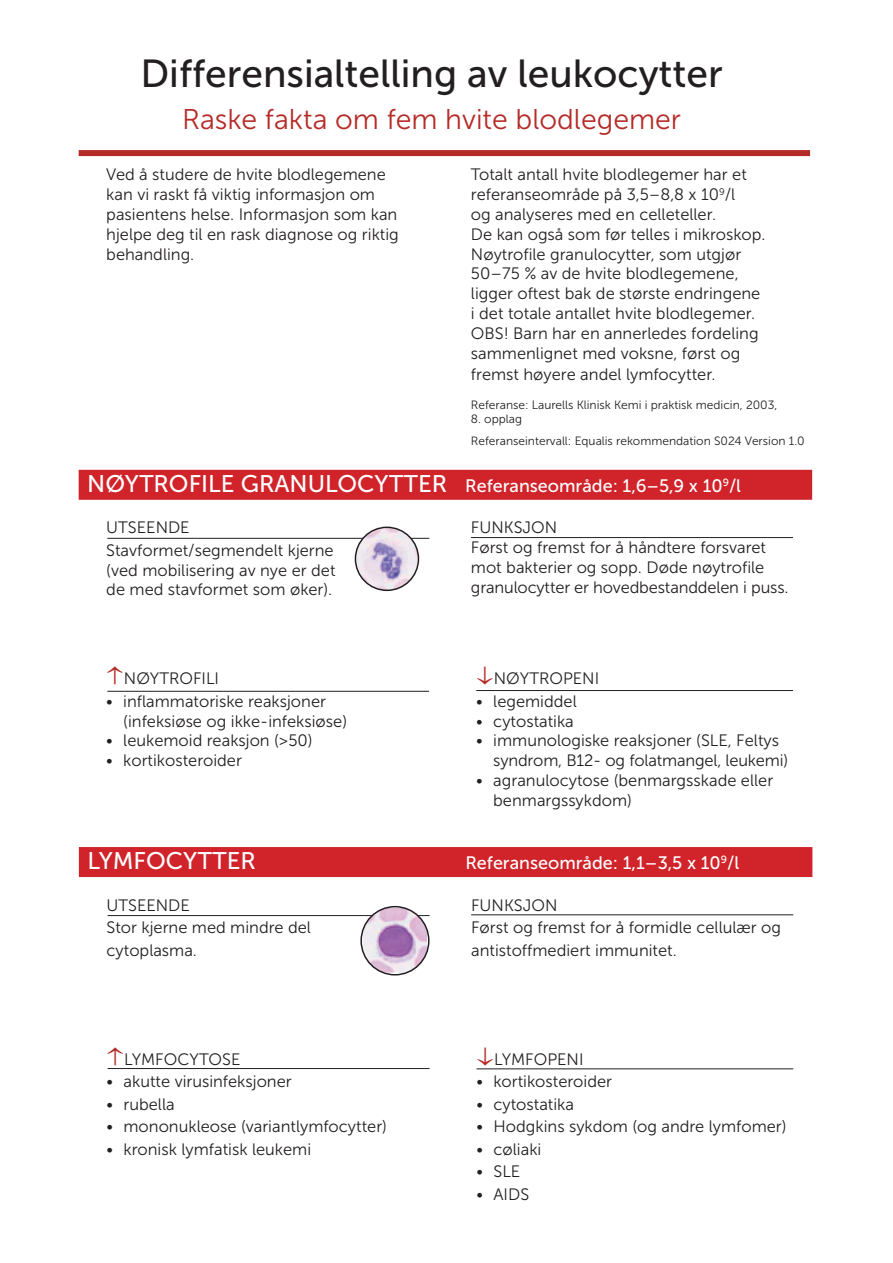
<style>
.page{position:relative;width:893px;height:1263px;background:#fff}
.page>*{position:absolute;margin:0;border:0;box-sizing:border-box;transform-origin:0 0}
.t1{font:39px "Museo Sans 500";color:#231f20}
.t2{font:28.5px "Museo Sans 300";color:#b52b27}
.t3{font:24px "Museo Sans 500";color:#fff}
.t4{font:18px "Museo Sans 500";color:#fff}
.t5{font:16.5px/19.8px "Museo Sans 300";color:#231f20}
.t6{font:12px "Museo Sans 300";color:#231f20}
.s1{font-size:24px}
.s2{color:#b52b27}
</style>
<div class="page">
<div style="left:79px;top:150px;width:731px;height:6px;background:#b52b27"></div>
<div style="left:79px;top:470px;width:733px;height:30px;background:#d1232a"></div>
<hr style="left:107px;top:538px;width:322px;height:1px;background:#231f20">
<hr style="left:107px;top:691px;width:322px;height:1px;background:#231f20">
<hr style="left:471px;top:537px;width:322px;height:1px;background:#231f20">
<hr style="left:476px;top:690px;width:317px;height:1px;background:#231f20">
<div style="left:79px;top:847px;width:733px;height:30px;background:#d1232a"></div>
<hr style="left:108px;top:915px;width:322px;height:1px;background:#231f20">
<hr style="left:108px;top:1068px;width:322px;height:1px;background:#231f20">
<hr style="left:471px;top:914px;width:322px;height:1px;background:#231f20">
<hr style="left:476px;top:1068px;width:317px;height:1px;background:#231f20">
<img style="left:355px;top:527px;width:63px;height:63px;border-radius:32px">
<div style="left:355px;top:527px;width:64px;height:64px;border:2px solid #231f20;border-radius:50%"></div>
<img style="left:363px;top:908px;width:64px;height:64px">
<div style="left:360px;top:906px;width:70px;height:69px;border:2px solid #231f20;border-radius:50%"></div>
<p class="t1" style="left:140px;top:52px;width:584px">Differensialtelling av leukocytter</p>
<p class="t2" style="left:182px;top:104px;width:500px">Raske fakta om fem hvite blodlegemer</p>
<p class="t5" style="left:106px;top:165px;width:294px">Ved å studere de hvite blodlegemene kan vi raskt få viktig informasjon om pasientens helse. Informasjon som kan hjelpe deg til en rask diagnose og riktig behandling.</p>
<p class="t5" style="left:471px;top:165px;width:296px">Totalt antall hvite blodlegemer har et referanseområde på 3,5–8,8 x 10<sup>9</sup>/l<br>og analyseres med en celleteller.<br>De kan også som før telles i mikroskop.</p>
<p class="t5" style="left:471px;top:244px;width:291px">Nøytrofile granulocytter, som utgjør 50–75 % av de hvite blodlegemene, ligger oftest bak de største endringene i det totale antallet hvite blodlegemer.</p>
<p class="t5" style="left:471px;top:323px;width:289px">OBS! Barn har en annerledes fordeling sammenlignet med voksne, først og</p>
<p class="t5" style="left:471px;top:365px;width:246px">fremst høyere andel lymfocytter.</p>
<p class="t6" style="left:471px;top:398px;width:308px">Referanse: Laurells Klinisk Kemi i praktisk medicin, 2003,</p>
<p class="t6" style="left:471px;top:413px;width:53px">8. opplag</p>
<p class="t6" style="left:471px;top:434px;width:335px">Referanseintervall: Equalis rekommendation S024 Version 1.0</p>
<p class="t4" style="left:87px;top:476px;width:655px"><span class="s1">NØYTROFILE GRANULOCYTTER</span> Referanseområde: 1,6–5,9 x 10<sup>9</sup>/l</p>
<p class="t5" style="left:106px;top:518px;width:85px">UTSEENDE</p>
<p class="t5" style="left:106px;top:540px;width:231px;text-align:justify">Stavformet/segmendelt kjerne (ved mobilisering av nye er det de med stavformet som øker).</p>
<p class="t5" style="left:471px;top:518px;width:88px">FUNKSJON</p>
<p class="t5" style="left:471px;top:538px;width:319px">Først og fremst for å håndtere forsvaret mot bakterier og sopp. Døde nøytrofile granulocytter er hovedbestanddelen i puss.</p>
<p class="t5" style="left:106px;top:669px;width:114px"><span class="s2">↑</span>NØYTROFILI</p>
<p class="t5" style="left:123px;top:691px;width:225px;text-indent:-17px">• inflammatoriske reaksjoner (infeksiøse og ikke-infeksiøse)</p>
<p class="t5" style="left:106px;top:731px;width:208px">• leukemoid reaksjon (&gt;50)</p>
<p class="t5" style="left:106px;top:751px;width:137px">• kortikosteroider</p>
<p class="t5" style="left:476px;top:669px;width:124px"><span class="s2">↓</span>NØYTROPENI</p>
<p class="t5" style="left:476px;top:691px;width:102px">• legemiddel</p>
<p class="t5" style="left:476px;top:711px;width:99px">• cytostatika</p>
<p class="t5" style="left:493px;top:731px;width:297px;text-indent:-17px">• immunologiske reaksjoner (SLE, Feltys syndrom, B12- og folatmangel, leukemi)</p>
<p class="t5" style="left:493px;top:771px;width:281px;text-indent:-17px">• agranulocytose (benmargsskade eller benmargssykdom)</p>
<p class="t3" style="left:87px;top:848px;width:170px">LYMFOCYTTER</p>
<p class="t4" style="left:465px;top:853px;width:275px">Referanseområde: 1,1–3,5 x 10<sup>9</sup>/l</p>
<p class="t5" style="left:107px;top:895px;width:85px">UTSEENDE</p>
<p class="t5" style="left:107px;top:916px;width:206px;line-height:22.5px">Stor kjerne med mindre del cytoplasma.</p>
<p class="t5" style="left:471px;top:895px;width:88px">FUNKSJON</p>
<p class="t5" style="left:471px;top:916px;width:311px;line-height:22.5px">Først og fremst for å formidle cellulær og antistoffmediert immunitet.</p>
<p class="t5" style="left:107px;top:1049px;width:135px"><span class="s2">↑</span>LYMFOCYTOSE</p>
<p class="t5" style="left:107px;top:1072px;width:187px">• akutte virusinfeksjoner</p>
<p class="t5" style="left:107px;top:1094px;width:70px">• rubella</p>
<p class="t5" style="left:107px;top:1117px;width:282px">• mononukleose (variantlymfocytter)</p>
<p class="t5" style="left:107px;top:1139px;width:206px">• kronisk lymfatisk leukemi</p>
<p class="t5" style="left:476px;top:1049px;width:109px"><span class="s2">↓</span>LYMFOPENI</p>
<p class="t5" style="left:476px;top:1072px;width:137px">• kortikosteroider</p>
<p class="t5" style="left:476px;top:1094px;width:99px">• cytostatika</p>
<p class="t5" style="left:476px;top:1117px;width:312px">• Hodgkins sykdom (og andre lymfomer)</p>
<p class="t5" style="left:476px;top:1139px;width:66px">• cøliaki</p>
<p class="t5" style="left:476px;top:1162px;width:45px">• SLE</p>
<p class="t5" style="left:476px;top:1184px;width:54px">• AIDS</p>
</div>
